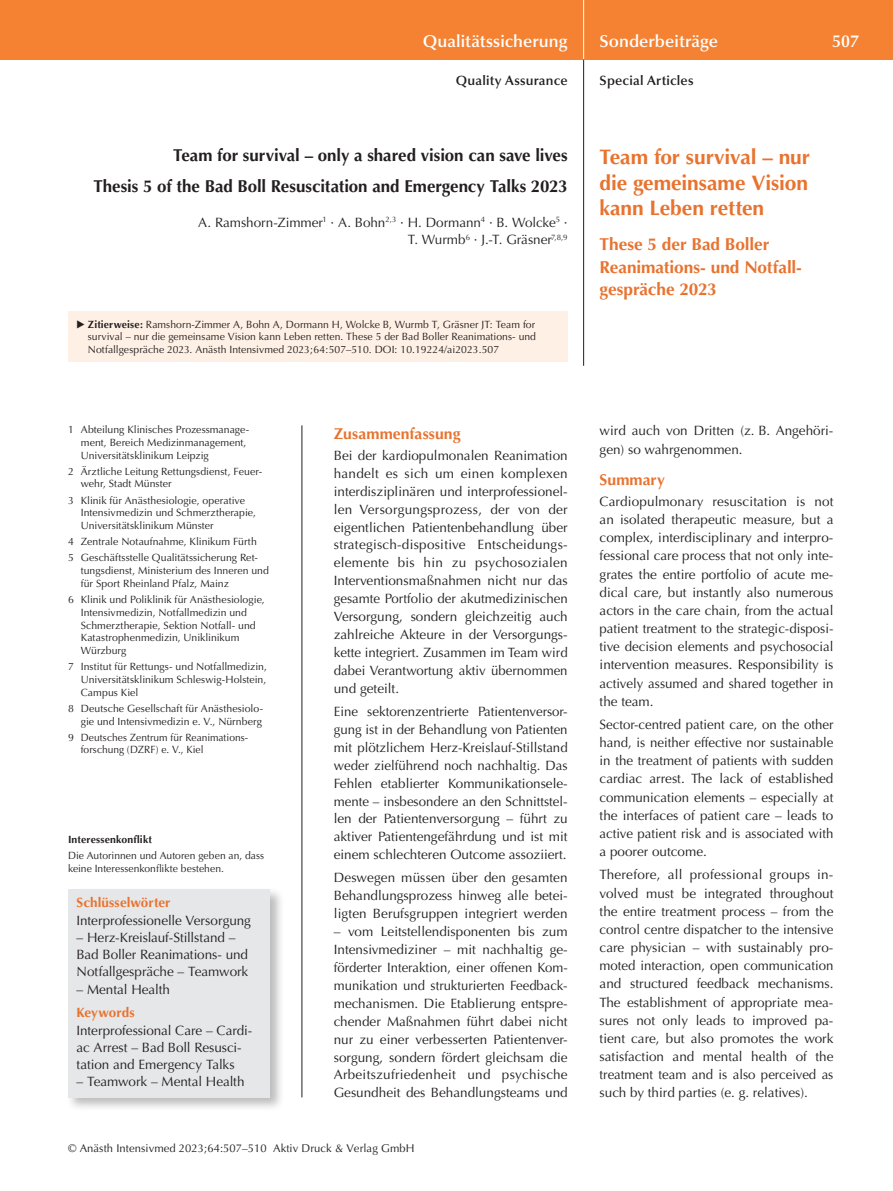
<style>
.page{position:relative;width:893px;height:1191px;background:#fff}
.page>*{position:absolute;margin:0;border:0;box-sizing:border-box;transform-origin:0 0}
.t1{font:700 21px/25.5px "Optima";letter-spacing:-.005em;color:#e8732f;text-align:justify}
.t2{font:700 17.25px/31px "Optima";letter-spacing:-.005em;color:#231f20;text-align:right}
.t3{font:700 17.25px/22.5px "Optima";letter-spacing:-.005em;color:#e8732f}
.t4{font:600 17.25px "Optima";letter-spacing:.005em;color:#fff}
.t5{font:700 15.75px "Optima";letter-spacing:.005em;color:#e8732f}
.t6{font:13.5px/17.9px "Optima";color:#231f20;text-align:justify}
.t7{font:600 13.5px "Optima";letter-spacing:.015em;color:#231f20}
.t8{font:700 13.5px "Optima";letter-spacing:.005em;color:#e8732f}
.t9{font:11.25px "Optima";letter-spacing:.005em;color:#231f20}
.t10{font:10.5px/12.8px "Optima";letter-spacing:.005em;color:#231f20}
.t11{font:700 10.5px "Optima";letter-spacing:.015em;color:#231f20}
.s1{font-weight:700}
</style>
<div class="page">
<div style="left:0;top:0;width:893px;height:60px;background:#f48232"></div>
<hr style="left:583px;top:0;width:1px;height:60px;background:#fff">
<hr style="left:583px;top:60px;width:1px;height:306px;background:#231f20">
<hr style="left:302px;top:425px;width:1px;height:672px;background:#231f20">
<div style="left:66px;top:886px;width:218px;height:225px;background:#231f20;opacity:.3"></div>
<div style="left:68px;top:889px;width:202px;height:208px;background:#e6e7e9"></div>
<div style="left:68px;top:311px;width:500px;height:50px;background:#fef0e4"></div>
<p class="t4" style="left:423px;top:31px;width:146px">Qualitätssicherung</p>
<p class="t4" style="left:600px;top:31px;width:120px">Sonderbeiträge</p>
<p class="t4" style="left:832px;top:31px;width:28px">507</p>
<p class="t7" style="left:456px;top:73px;width:113px">Quality Assurance</p>
<p class="t7" style="left:600px;top:73px;width:95px">Special Articles</p>
<p class="t2" style="left:93px;top:140px;width:476px">Team for survival – only a shared vision can save lives<br>Thesis 5 of the Bad Boll Resuscitation and Emergency Talks 2023</p>
<p class="t6" style="left:198px;top:214px;width:371px;line-height:17.2px;text-align:right">A. Ramshorn-Zimmer<sup>1</sup> · A. Bohn<sup>2,3</sup> · H. Dormann<sup>4</sup> · B. Wolcke<sup>5</sup> ·<br>T. Wurmb<sup>6</sup> · J.-T. Gräsner<sup>7,8,9</sup></p>
<p class="t10" style="left:88px;top:318px;width:450px;text-align:justify"><span class="s1">Zitierweise:</span> Ramshorn-Zimmer A, Bohn A, Dormann H, Wolcke B, Wurmb T, Gräsner JT: Team for survival – nur die gemeinsame Vision kann Leben retten. These 5 der Bad Boller Reanimations- und Notfallgespräche 2023. Anästh Intensivmed 2023;64:507–510. DOI: 10.19224/ai2023.507</p>
<p class="t10" style="left:81px;top:423px;width:170px;text-indent:-13px">1 Abteilung Klinisches Prozessmanage&shy;ment, Bereich Medizinmanagement,<br>Universitätsklinikum Leipzig</p>
<p class="t10" style="left:81px;top:465px;width:183px;text-indent:-13px">2 Ärztliche Leitung Rettungsdienst, Feuer&shy;wehr, Stadt Münster</p>
<p class="t10" style="left:81px;top:494px;width:177px;text-indent:-13px">3 Klinik für Anästhesiologie, operative<br>Intensivmedizin und Schmerztherapie,<br>Universitätsklinikum Münster</p>
<p class="t10" style="left:68px;top:534px;width:191px;line-height:16.2px">4 Zentrale Notaufnahme, Klinikum Fürth<br>5 Geschäftsstelle Qualitätssicherung Ret-</p>
<p class="t10" style="left:81px;top:564px;width:190px">tungsdienst, Ministerium des Inneren und für Sport Rheinland Pfalz, Mainz</p>
<p class="t10" style="left:81px;top:593px;width:185px;text-indent:-13px">6 Klinik und Poliklinik für Anästhesiologie, Intensivmedizin, Notfallmedizin und Schmerztherapie, Sektion Notfall- und Katastrophenmedizin, Uniklinikum Würzburg</p>
<p class="t10" style="left:81px;top:660px;width:188px;text-align:justify;text-indent:-13px">7 Institut für Rettungs- und Notfallmedizin, Universitätsklinikum Schleswig-Holstein, Campus Kiel</p>
<p class="t10" style="left:68px;top:702px;width:197px;text-align:right">8 Deutsche Gesellschaft für Anästhesiolo&shy;gie und Intensivmedizin e. V., Nürnberg</p>
<p class="t10" style="left:81px;top:731px;width:168px;text-indent:-13px">9 Deutsches Zentrum für Reanimations&shy;forschung (DZRF) e. V., Kiel</p>
<p class="t11" style="left:68px;top:833px;width:86px">Interessenkonflikt</p>
<p class="t10" style="left:68px;top:849px;width:198px">Die Autorinnen und Autoren geben an, dass keine Interessenkonflikte bestehen.</p>
<p class="t8" style="left:77px;top:895px;width:96px">Schlüsselwörter</p>
<p class="t6" style="left:77px;top:911px;width:176px">Interprofessionelle Versorgung</p>
<p class="t6" style="left:77px;top:929px;width:173px;line-height:17.2px;text-align:left">– Herz-Kreislauf-Stillstand –<br>Bad Boller Reanimations- und<br>Notfallgespräche – Teamwork</p>
<p class="t6" style="left:77px;top:980px;width:95px">– Mental Health</p>
<p class="t8" style="left:77px;top:1004px;width:60px">Keywords</p>
<p class="t6" style="left:77px;top:1021px;width:177px;line-height:17.2px;text-align:left">Interprofessional Care – Cardi&shy;ac Arrest – Bad Boll Resusci&shy;tation and Emergency Talks</p>
<p class="t6" style="left:77px;top:1073px;width:170px">– Teamwork – Mental Health</p>
<p class="t5" style="left:334px;top:424px;width:128px">Zusammenfassung</p>
<p class="t6" style="left:334px;top:446px;width:235px">Bei der kardiopulmonalen Reanimation handelt es sich um einen komplexen interdisziplinären und interprofessionel&shy;len Versorgungsprozess, der von der eigentlichen Patientenbehandlung über strategisch-dispositive Entscheidungs&shy;elemente bis hin zu psychosozialen Interventionsmaßnahmen nicht nur das gesamte Portfolio der akutmedizinischen Versorgung, sondern gleichzeitig auch zahlreiche Akteure in der Versorgungs&shy;kette integriert. Zusammen im Team wird dabei Verantwortung aktiv übernommen und geteilt.</p>
<p class="t6" style="left:334px;top:702px;width:235px">Eine sektorenzentrierte Patientenversor&shy;gung ist in der Behandlung von Patienten mit plötzlichem Herz-Kreislauf-Stillstand weder zielführend noch nachhaltig. Das Fehlen etablierter Kommunikationsele&shy;mente – insbesondere an den Schnittstel&shy;len der Patientenversorgung – führt zu aktiver Patientengefährdung und ist mit einem schlechteren Outcome assoziiert.</p>
<p class="t6" style="left:334px;top:869px;width:235px">Deswegen müssen über den gesamten Behandlungsprozess hinweg alle betei&shy;ligten Berufsgruppen integriert werden</p>
<p class="t6" style="left:334px;top:922px;width:235px">– vom Leitstellendisponenten bis zum Intensivmediziner – mit nachhaltig ge&shy;förderter Interaktion, einer offenen Kom&shy;munikation und strukturierten Feedback&shy;mechanismen. Die Etablierung entspre&shy;chender Maßnahmen führt dabei nicht nur zu einer verbesserten Patientenver&shy;sorgung, sondern fördert gleichsam die Arbeitszufriedenheit und psychische Gesundheit des Behandlungsteams und</p>
<p class="t9" style="left:68px;top:1142px;width:348px">© Anästh Intensivmed 2023;64:507–510 Aktiv Druck &amp; Verlag GmbH</p>
<h1 class="t1" style="left:600px;top:145px;width:212px">Team for survival – nur die gemeinsame Vision kann Leben retten</h1>
<p class="t3" style="left:600px;top:234px;width:203px">These 5 der Bad Boller<br>Reanimations- und Notfall&shy;gespräche 2023</p>
<p class="t6" style="left:600px;top:421px;width:235px;line-height:18.5px">wird auch von Dritten (z. B. Angehöri&shy;gen) so wahrgenommen.</p>
<p class="t5" style="left:600px;top:470px;width:67px">Summary</p>
<p class="t6" style="left:600px;top:492px;width:235px">Cardiopulmonary resuscitation is not an isolated therapeutic measure, but a complex, interdisciplinary and interpro&shy;fessional care process that not only inte&shy;grates the entire portfolio of acute me&shy;dical care, but instantly also numerous actors in the care chain, from the actual patient treatment to the strategic-disposi&shy;tive decision elements and psychosocial intervention measures. Responsibility is actively assumed and shared together in the team.</p>
<p class="t6" style="left:600px;top:715px;width:235px">Sector-centred patient care, on the other hand, is neither effective nor sustainable in the treatment of patients with sudden cardiac arrest. The lack of established communication elements – especially at the interfaces of patient care – leads to active patient risk and is associated with a poorer outcome.</p>
<p class="t6" style="left:600px;top:866px;width:235px">Therefore, all professional groups in&shy;volved must be integrated throughout the entire treatment process – from the control centre dispatcher to the intensive care physician – with sustainably pro&shy;moted interaction, open communication and structured feedback mechanisms.<br>The establishment of appropriate mea&shy;sures not only leads to improved pa&shy;tient care, but also promotes the work satisfaction and mental health of the treatment team and is also perceived as such by third parties (e. g. relatives).</p>
</div>
